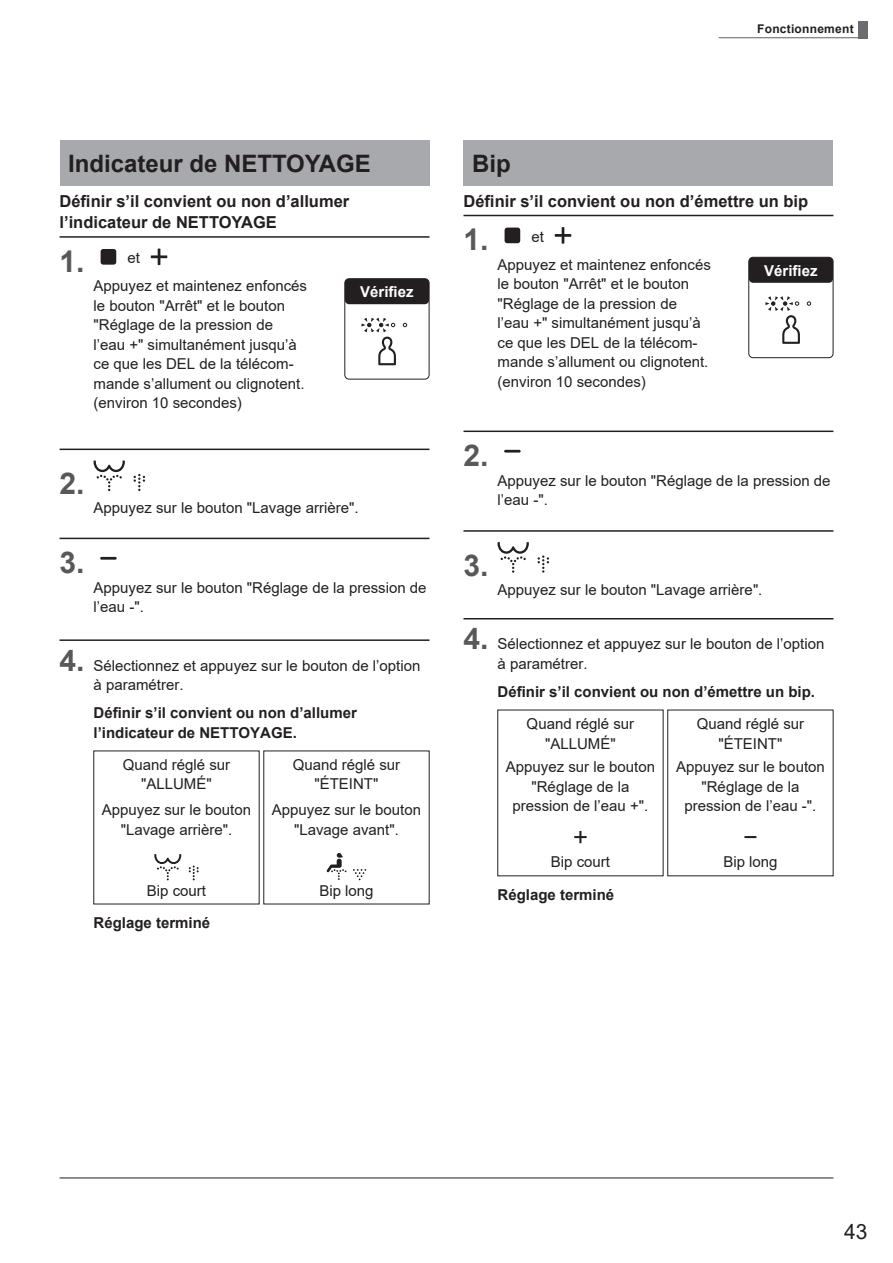
<style>
.page{position:relative;width:893px;height:1263px;background:#fff}
.page>*{position:absolute;margin:0;border:0;box-sizing:border-box;transform-origin:0 0}
.t1{font:700 30px "Arial";color:#57585a}
.t2{font:700 24px "Arial";color:#231f20}
.t3{font:21px "Arial";color:#231f20}
.t4{font:700 16.5px/21.5px "Arial";color:#231f20}
.t5{font:15px/19.5px "Arial";color:#231f20;text-align:center}
.t6{font:700 15px/19.5px "Arial";color:#231f20}
.t7{font:700 15px "Arial";color:#fff}
.t8{font:700 12px "Arial";letter-spacing:.02em;color:#231f20}
.s1{font-weight:700;font-size:30px;color:#57585a}
</style>
<div class="page">
<hr style="left:60px;top:1178px;width:773px;height:1px;background:#231f20">
<hr style="left:60px;top:236px;width:369px;height:2px;background:#231f20">
<hr style="left:60px;top:449px;width:369px;height:1px;background:#231f20">
<hr style="left:60px;top:538px;width:369px;height:1px;background:#231f20">
<hr style="left:60px;top:639px;width:369px;height:2px;background:#231f20">
<div style="left:60px;top:140px;width:369px;height:46px;background:#a8a9ad"></div>
<div style="left:101px;top:249px;width:15px;height:16px;background:#231f20;border-radius:3px"></div>
<svg style="left:151px;top:249px;width:16px;height:16px"></svg>
<svg style="left:94px;top:460px;width:31px;height:31px"></svg>
<svg style="left:134px;top:474px;width:11px;height:17px"></svg>
<hr style="left:100px;top:557px;width:17px;height:3px;background:#231f20">
<svg style="left:154px;top:854px;width:27px;height:26px"></svg>
<svg style="left:189px;top:865px;width:10px;height:15px"></svg>
<svg style="left:327px;top:853px;width:19px;height:27px"></svg>
<svg style="left:353px;top:869px;width:13px;height:11px"></svg>
<div style="left:344px;top:278px;width:85px;height:101px;border:1px solid #231f20;border-radius:4px"></div>
<svg style="left:403px;top:323px;width:4px;height:4px"></svg>
<svg style="left:361px;top:318px;width:35px;height:47px"></svg>
<div style="left:345px;top:279px;width:84px;height:25px;background:#231f20;border-radius:4px"></div>
<hr style="left:463px;top:215px;width:370px;height:1px;background:#231f20">
<hr style="left:463px;top:431px;width:370px;height:1px;background:#231f20">
<hr style="left:463px;top:530px;width:370px;height:2px;background:#231f20">
<hr style="left:463px;top:618px;width:370px;height:1px;background:#231f20">
<div style="left:463px;top:140px;width:370px;height:46px;background:#a8a9ad"></div>
<div style="left:505px;top:228px;width:15px;height:15px;background:#231f20;border-radius:3px"></div>
<svg style="left:555px;top:227px;width:16px;height:17px"></svg>
<hr style="left:504px;top:450px;width:17px;height:3px;background:#231f20">
<svg style="left:497px;top:542px;width:32px;height:31px"></svg>
<svg style="left:538px;top:555px;width:11px;height:18px"></svg>
<svg style="left:574px;top:831px;width:13px;height:12px"></svg>
<svg style="left:744px;top:836px;width:13px;height:2px"></svg>
<div style="left:748px;top:257px;width:85px;height:101px;border:1px solid #231f20;border-radius:4px"></div>
<svg style="left:807px;top:301px;width:4px;height:5px"></svg>
<svg style="left:765px;top:296px;width:35px;height:48px"></svg>
<div style="left:749px;top:257px;width:84px;height:26px;background:#231f20;border-radius:4px"></div>
<div style="left:858px;top:21px;width:9px;height:17px;background:#6c6d70"></div>
<hr style="left:719px;top:37px;width:148px;height:1px;background:#6c6d70">
<p class="t8" style="left:757px;top:21px;width:98px">Fonctionnement</p>
<h2 class="t2" style="left:68px;top:146px;width:304px">Indicateur de NETTOYAGE</h2>
<p class="t4" style="left:60px;top:191px;width:291px">Définir s’il convient ou non d’allumer l’indicateur de NETTOYAGE</p>
<h1 class="t1" style="left:60px;top:240px;width:82px">1. <sup>et</sup></h1>
<p class="t5" style="left:94px;top:276px;width:215px;text-align:left">Appuyez et maintenez enfoncés le bouton "Arrêt" et le bouton "Réglage de la pression de l’eau +" simultanément jusqu’à ce que les DEL de la télécom&shy;mande s’allument ou clignotent. (environ 10 secondes)</p>
<p class="t7" style="left:360px;top:281px;width:55px">Vérifiez</p>
<h1 class="t1" style="left:60px;top:462px;width:27px">2.</h1>
<p class="t5" style="left:94px;top:498px;width:266px">Appuyez sur le bouton "Lavage arrière".</p>
<h1 class="t1" style="left:60px;top:541px;width:27px">3.</h1>
<p class="t5" style="left:94px;top:577px;width:334px;text-align:left">Appuyez sur le bouton "Réglage de la pression de l’eau -".</p>
<p class="t5" style="left:94px;top:656px;width:328px;text-align:left;text-indent:-34px"><span class="s1">4.</span> Sélectionnez et appuyez sur le bouton de l’option à paramétrer.</p>
<p class="t6" style="left:94px;top:703px;width:265px">Définir s’il convient ou non d’allumer l’indicateur de NETTOYAGE.</p>
<p class="t5" style="left:123px;top:755px;width:109px">Quand réglé sur "ALLUMÉ"</p>
<p class="t5" style="left:293px;top:755px;width:109px">Quand réglé sur "ÉTEINT"</p>
<p class="t5" style="left:102px;top:800px;width:151px">Appuyez sur le bouton "Lavage arrière".</p>
<p class="t5" style="left:147px;top:881px;width:61px">Bip court</p>
<p class="t6" style="left:94px;top:913px;width:118px">Réglage terminé</p>
<p class="t5" style="left:272px;top:800px;width:151px">Appuyez sur le bouton "Lavage avant".</p>
<p class="t5" style="left:319px;top:881px;width:56px">Bip long</p>
<h2 class="t2" style="left:472px;top:146px;width:40px">Bip</h2>
<p class="t4" style="left:463px;top:191px;width:346px">Définir s’il convient ou non d’émettre un bip</p>
<h1 class="t1" style="left:463px;top:219px;width:82px">1. <sup>et</sup></h1>
<p class="t5" style="left:497px;top:255px;width:215px;text-align:left">Appuyez et maintenez enfoncés le bouton "Arrêt" et le bouton "Réglage de la pression de l’eau +" simultanément jusqu’à ce que les DEL de la télécom&shy;mande s’allument ou clignotent. (environ 10 secondes)</p>
<p class="t7" style="left:764px;top:260px;width:55px">Vérifiez</p>
<h1 class="t1" style="left:463px;top:434px;width:27px">2.</h1>
<p class="t5" style="left:497px;top:470px;width:334px;text-align:left">Appuyez sur le bouton "Réglage de la pression de l’eau -".</p>
<h1 class="t1" style="left:463px;top:544px;width:27px">3.</h1>
<p class="t5" style="left:497px;top:580px;width:266px">Appuyez sur le bouton "Lavage arrière".</p>
<p class="t5" style="left:497px;top:634px;width:328px;text-align:left;text-indent:-34px"><span class="s1">4.</span> Sélectionnez et appuyez sur le bouton de l’option à paramétrer.</p>
<p class="t6" style="left:497px;top:682px;width:319px">Définir s’il convient ou non d’émettre un bip.</p>
<p class="t5" style="left:527px;top:714px;width:109px">Quand réglé sur "ALLUMÉ"</p>
<p class="t5" style="left:697px;top:714px;width:109px">Quand réglé sur "ÉTEINT"</p>
<p class="t5" style="left:506px;top:757px;width:151px">Appuyez sur le bouton "Réglage de la pression de l’eau +".</p>
<p class="t5" style="left:551px;top:852px;width:61px">Bip court</p>
<p class="t6" style="left:497px;top:885px;width:118px">Réglage terminé</p>
<p class="t5" style="left:676px;top:757px;width:150px">Appuyez sur le bouton "Réglage de la pression de l’eau -".</p>
<p class="t5" style="left:723px;top:852px;width:56px">Bip long</p>
<h3 class="t3" style="left:844px;top:1217px;width:25px">43</h3>
</div>
